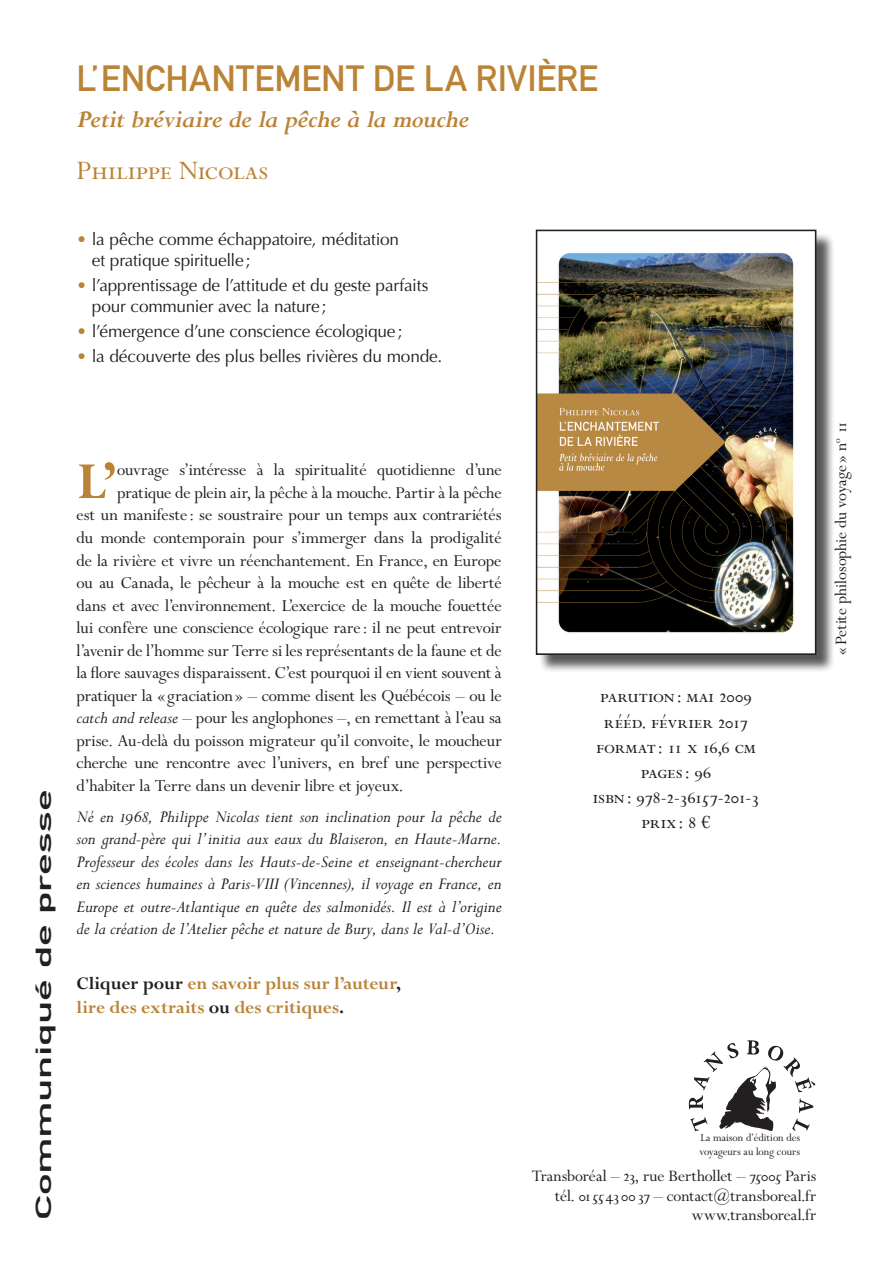
<style>
.page{position:relative;width:893px;height:1263px;background:#fff}
.page>*{position:absolute;margin:0;border:0;box-sizing:border-box;transform-origin:0 0}
.t1{font:700 57.15px "Perpetua MT Pro";color:#ba8336}
.t2{font:36px "DIN Mittelschrift LTCE";letter-spacing:.005em;color:#ba8336}
.t3{font:30px "Perpetua MT Pro";color:#ba8336}
.t4{font:italic 700 27px "Perpetua MT Pro";letter-spacing:-.02em;color:#ba8336}
.t5{font:21.6px "DIN Mittelschrift LTCE";letter-spacing:-.005em;color:#231f20;scale:2 1}
.t6{font:21px/25.2px "Perpetua MT Pro";letter-spacing:-.005em;color:#231f20;text-align:center}
.t7{font:700 19.5px/23.4px "Perpetua MT Pro";letter-spacing:-.005em;color:#ba8336}
.t8{font:18.75px "Perpetua MT Pro";letter-spacing:-.01em;color:#231f20}
.t9{font:italic 18.75px/22.5px "Perpetua MT Pro";letter-spacing:-.005em;color:#231f20;text-align:justify}
.t10{font:18.75px "Perpetua MT Pro";letter-spacing:.035em;color:#231f20}
.t11{font:18px/19.5px "Perpetua MT Pro";color:#231f20;text-align:right}
.t12{font:17.25px/20.7px "Optima";letter-spacing:-.015em;color:#231f20}
.t13{font:12px/14.4px "Perpetua MT Pro";color:#231f20}
.s1{color:#ba8336}
.s2{font-style:italic}
.s3{color:#231f20}
</style>
<div class="page">
<svg style="left:689px;top:1040px;width:126px;height:91px"></svg>
<div style="left:538px;top:232px;width:297px;height:442px;background:#231f20;opacity:.75"></div>
<img style="left:539px;top:233px;width:274px;height:419px">
<div style="left:536px;top:230px;width:280px;height:425px;border:2px solid #231f20"></div>
<h2 class="t2" style="left:77px;top:57px;width:523px">L’ ENCHANTEMENT DE LA RIVIÈRE</h2>
<h3 class="t4" style="left:77px;top:104px;width:394px">Petit bréviaire de la pêche à la mouche</h3>
<h3 class="t3" style="left:77px;top:153px;width:193px">Philippe Nicolas</h3>
<p class="t12" style="left:92px;top:229px;width:309px;text-indent:-15px"><span class="s1">•</span> la pêche comme échappatoire, méditation et pratique spirituelle ;</p>
<p class="t12" style="left:92px;top:275px;width:338px;text-indent:-15px"><span class="s1">•</span> l’apprentissage de l’attitude et du geste parfaits pour communier avec la nature ;</p>
<p class="t12" style="left:77px;top:321px;width:327px"><span class="s1">•</span> l’émergence d’une conscience écologique ;</p>
<p class="t12" style="left:77px;top:346px;width:367px"><span class="s1">•</span> la découverte des plus belles rivières du monde.</p>
<p class="t5" style="left:31px;top:1220px;width:217px;rotate:-90deg">Communiqué de presse</p>
<h1 class="t1" style="left:77px;top:449px;width:42px">L’</h1>
<p class="t8" style="left:117px;top:459px;width:386px">ouvrage s’intéresse à la spiritualité quotidienne d’une</p>
<p class="t8" style="left:117px;top:482px;width:386px">pratique de plein air, la pêche à la mouche. Partir à la pêche</p>
<p class="t8" style="left:77px;top:504px;width:427px">est un manifeste: se soustraire pour un temps aux contrariétés</p>
<p class="t10" style="left:77px;top:527px;width:427px">du monde contemporain pour s’immerger dans la prodigalité</p>
<p class="t8" style="left:77px;top:549px;width:427px">de la rivière et vivre un réenchantement. En France, en Europe</p>
<p class="t8" style="left:77px;top:572px;width:427px">ou au Canada, le pêcheur à la mouche est en quête de liberté</p>
<p class="t8" style="left:77px;top:594px;width:427px">dans et avec l’environnement. L’exercice de la mouche fouettée</p>
<p class="t8" style="left:77px;top:617px;width:427px">lui confère une conscience écologique rare: il ne peut entrevoir</p>
<p class="t8" style="left:77px;top:639px;width:427px">l’avenir de l’homme sur Terre si les représentants de la faune et de</p>
<p class="t8" style="left:77px;top:662px;width:427px">la flore sauvages disparaissent. C’est pourquoi il en vient souvent à</p>
<p class="t8" style="left:77px;top:684px;width:427px">pratiquer la « graciation » – comme disent les Québécois – ou le</p>
<p class="t8" style="left:77px;top:707px;width:427px"><span class="s2">catch and release</span> – pour les anglophones –, en remettant à l’eau sa</p>
<p class="t8" style="left:77px;top:729px;width:427px">prise. Au-delà du poisson migrateur qu’il convoite, le moucheur</p>
<p class="t8" style="left:77px;top:752px;width:427px">cherche une rencontre avec l’univers, en bref une perspective</p>
<p class="t8" style="left:77px;top:774px;width:328px">d’habiter la Terre dans un devenir libre et joyeux.</p>
<p class="t9" style="left:77px;top:805px;width:427px">Né en 1968, Philippe Nicolas tient son inclination pour la pêche de son grand-père qui l’initia aux eaux du Blaiseron, en Haute-Marne.<br>Professeur des écoles dans les Hauts-de-Seine et enseignant-chercheur en sciences humaines à Paris-VIII (Vincennes), il voyage en France, en Europe et outre-Atlantique en quête des salmonidés. Il est à l’origine de la création de l’Atelier pêche et nature de Bury, dans le Val-d’Oise.</p>
<p class="t7" style="left:77px;top:972px;width:326px"><span class="s3">Cliquer pour</span> en savoir plus sur l’auteur<span class="s3">, </span>lire des extraits <span class="s3">ou</span> des critiques<span class="s3">.</span></p>
<p class="t6" style="left:593px;top:684px;width:168px">parution: mai 2009 rééd. février 2017 format : 11 x 16,6 cm pages: 96<br>isbn: 978-2-36157-201-3 prix: 8 €</p>
<p class="t11" style="left:831px;top:655px;width:233px;rotate:-90deg">« Petite philosophie du voyage » n<sup>o</sup> 11</p>
<p class="t13" style="left:699px;top:1130px;width:102px">La maison d’édition des voyageurs au long cours</p>
<p class="t11" style="left:532px;top:1167px;width:286px">Transboréal – 23, rue Berthollet – 75005 Paris tél. 0155 43 00 37 – contact@transboreal.fr www.transboreal.fr</p>
</div>
